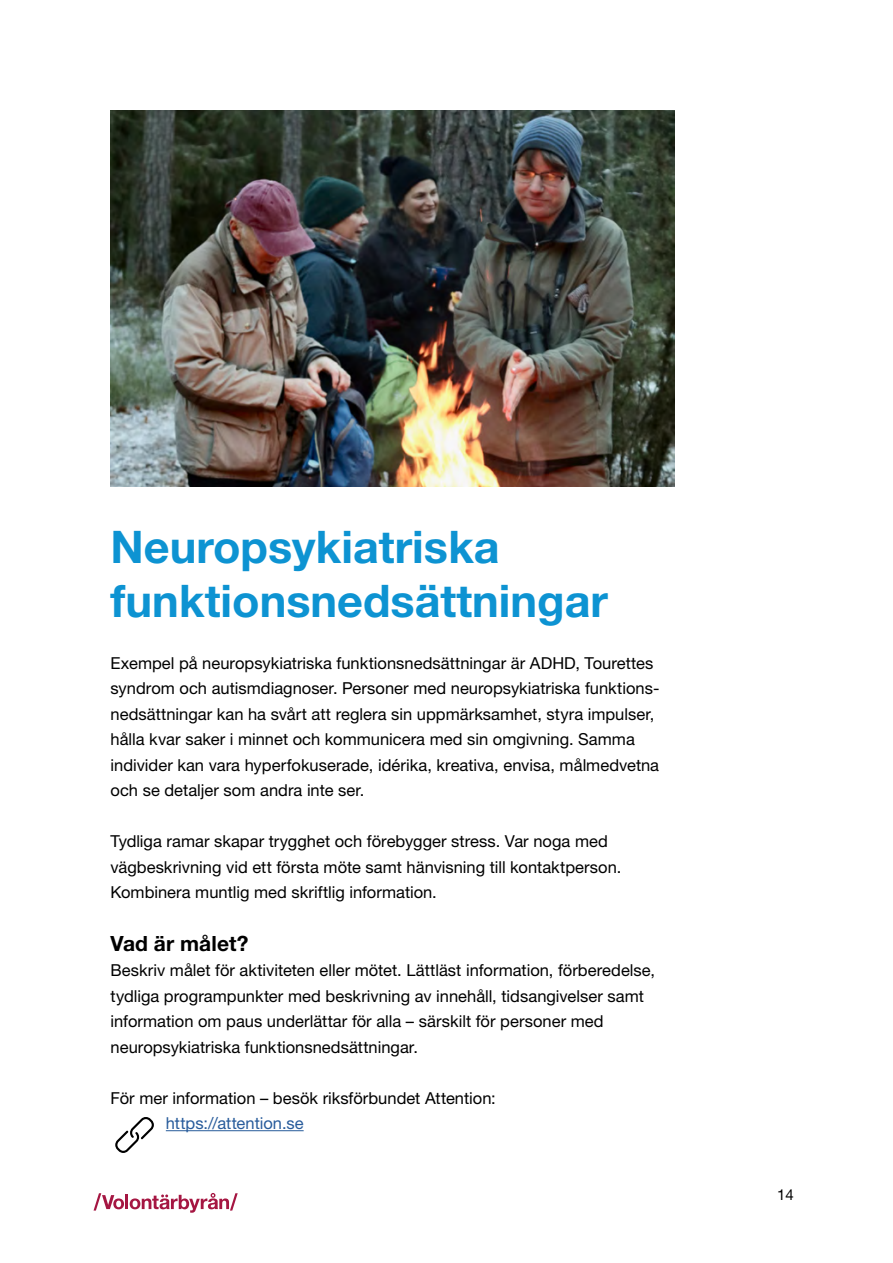
<style>
.page{position:relative;width:893px;height:1263px;background:#fff}
.page>*{position:absolute;margin:0;border:0;box-sizing:border-box;transform-origin:0 0}
.Rubrik_kapitel{font:700 45px/54px "Helvetica Neue LT Std";color:#0d93d2}
.Mellanrubrik{font:700 21px "Helvetica Neue LT Std";letter-spacing:.005em;color:#000}
.Brödtext{font:16.5px/25.5px "Helvetica Neue LT Std";color:#000}
.Brödtext-2{font:16.5px "Helvetica Neue LT Std";color:#275b9b}
.t1{font:15px "Helvetica Neue LT Std";color:#000}
</style>
<div class="page">
<hr style="left:125px;top:1195px;width:3px;height:14px;background:#a51642">
<svg style="left:94px;top:1193px;width:30px;height:17px"></svg>
<svg style="left:130px;top:1193px;width:108px;height:20px"></svg>
<hr style="left:166px;top:1130px;width:138px;height:1px;background:#275b9b">
<svg style="left:115px;top:1117px;width:39px;height:36px"></svg>
<img style="left:111px;top:111px;width:564px;height:376px">
<h2 class="Rubrik_kapitel" style="left:111px;top:519px;width:499px">Neuropsykiatriska funktionsnedsättningar</h2>
<p class="Brödtext" style="left:111px;top:650px;width:550px">Exempel på neuropsykiatriska funktionsnedsättningar är ADHD, Tourettes syndrom och autismdiagnoser. Personer med neuropsykiatriska funktions&shy;nedsättningar kan ha svårt att reglera sin uppmärksamhet, styra impulser, hålla kvar saker i minnet och kommunicera med sin omgivning. Samma individer kan vara hyperfokuserade, idérika, kreativa, envisa, målmedvetna och se detaljer som andra inte ser.</p>
<p class="Brödtext" style="left:111px;top:828px;width:512px">Tydliga ramar skapar trygghet och förebygger stress. Var noga med vägbeskrivning vid ett första möte samt hänvisning till kontaktperson.<br>Kombinera muntlig med skriftlig information.</p>
<h3 class="Mellanrubrik" style="left:111px;top:930px;width:139px">Vad är målet?</h3>
<p class="Brödtext" style="left:111px;top:957px;width:546px">Beskriv målet för aktiviteten eller mötet. Lättläst information, förberedelse, tydliga programpunkter med beskrivning av innehåll, tidsangivelser samt information om paus underlättar för alla – särskilt för personer med neuropsykiatriska funktionsnedsättningar.</p>
<p class="Brödtext" style="left:111px;top:1085px;width:387px">För mer information – besök riksförbundet Attention:</p>
<p class="Brödtext-2" style="left:166px;top:1113px;width:139px">https://attention.se</p>
<p class="t1" style="left:777px;top:1186px;width:18px">14</p>
</div>
